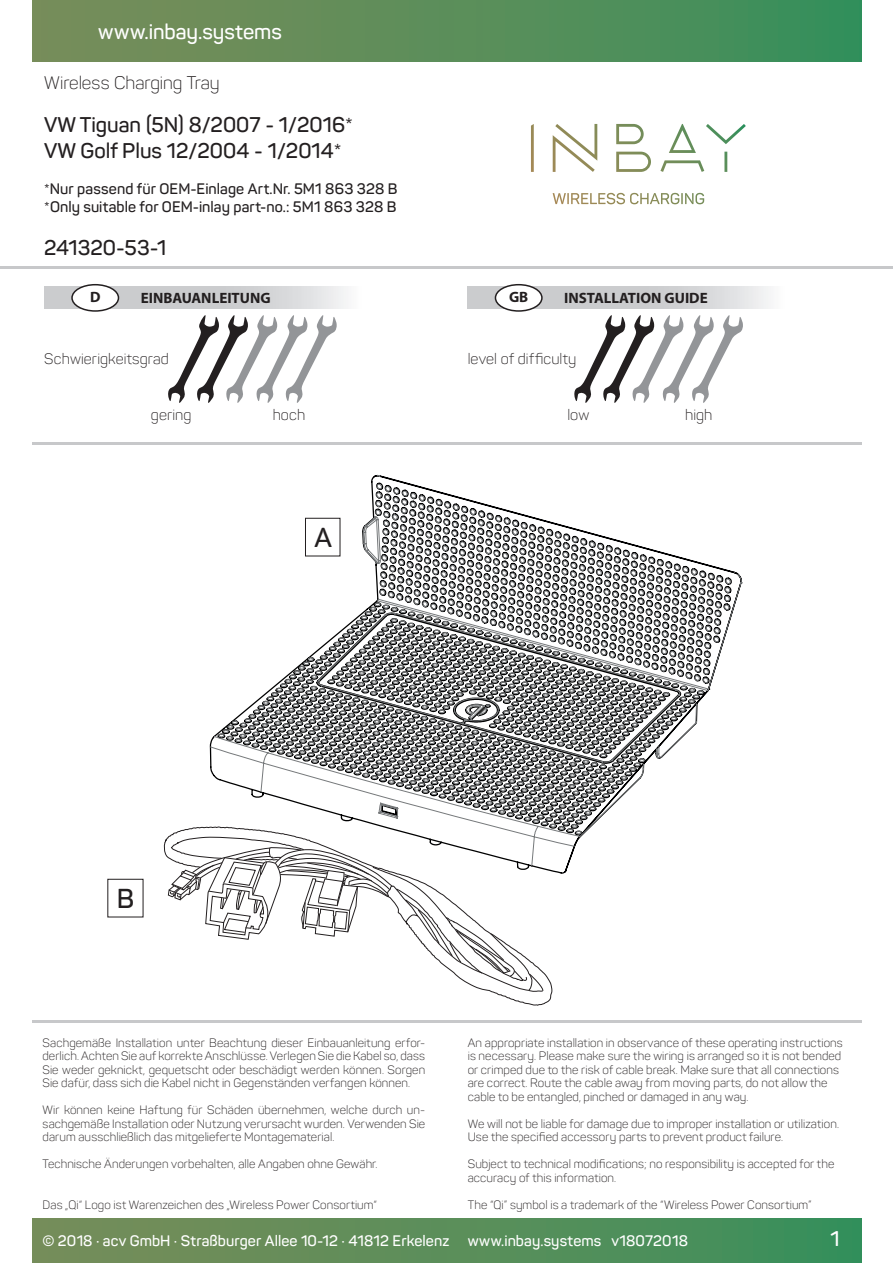
<style>
.page{position:relative;width:893px;height:1263px;background:#fff}
.page>*{position:absolute;margin:0;border:0;box-sizing:border-box;transform-origin:0 0}
.t1{font:600 27px "Panton";color:#231f20}
.t2{font:600 21px "Panton";color:#231f20}
.t3{font:600 21px "Panton";color:#fff}
.t4{font:300 18px "Panton";letter-spacing:-.005em;color:#231f20}
.t5{font:600 15px "Panton";letter-spacing:.005em;color:#231f20}
.t6{font:600 15px "Panton";letter-spacing:.005em;color:#fff}
.t7{font:300 15px "Panton";letter-spacing:.005em;color:#231f20}
.t8{font:700 15px "Myriad Pro";color:#231f20}
.t9{font:300 12px/13.5px "Panton";letter-spacing:.005em;color:#231f20}
</style>
<div class="page">
<hr style="left:15px;top:1020px;width:846px;height:3px;background:#c7c8ca">
<div style="left:0;top:1218px;width:861px;height:45px;background:linear-gradient(to right,#7c8d59,#39905b)"></div>
<div style="left:0;top:0;width:861px;height:62px;background:linear-gradient(to right,#7e8c59,#38905b)"></div>
<svg style="left:44px;top:287px;width:302px;height:21px;background:#d1d2d4"></svg>
<div style="left:72px;top:285px;width:46px;height:26px;background:#fff;border-radius:50%"></div>
<div style="left:71px;top:284px;width:48px;height:28px;border:2px solid #231f20;border-radius:50%"></div>
<svg style="left:468px;top:287px;width:301px;height:21px;background:#d1d2d4"></svg>
<div style="left:495px;top:285px;width:47px;height:26px;background:#fff;border-radius:50%"></div>
<div style="left:495px;top:284px;width:48px;height:28px;border:2px solid #231f20;border-radius:50%"></div>
<hr style="left:15px;top:442px;width:846px;height:3px;background:#c7c8ca">
<svg style="left:531px;top:124px;width:215px;height:80px"></svg>
<div style="left:0;top:0;width:32px;height:1263px;background:#fff"></div>
<svg style="left:168px;top:315px;width:169px;height:88px"></svg>
<svg style="left:574px;top:315px;width:169px;height:88px"></svg>
<hr style="left:0;top:266px;width:893px;height:2px;background:#c7c8ca">
<svg style="left:163px;top:826px;width:390px;height:180px"></svg>
<svg style="left:168px;top:837px;width:376px;height:155px"></svg>
<svg style="left:209px;top:474px;width:534px;height:400px"></svg>
<svg style="left:209px;top:475px;width:533px;height:392px"></svg>
<h2 class="t3" style="left:98px;top:18px;width:185px">www.inbay.systems</h2>
<p class="t4" style="left:44px;top:71px;width:177px">Wireless Charging Tray</p>
<p class="t2" style="left:44px;top:112px;width:310px">VW Tiguan (5N) 8/2007 - 1/2016*</p>
<p class="t2" style="left:44px;top:137px;width:299px">VW Golf Plus 12/2004 - 1/2014*</p>
<p class="t5" style="left:44px;top:179px;width:355px">*Nur passend für OEM-Einlage Art.Nr. 5M1 863 328 B</p>
<p class="t5" style="left:44px;top:197px;width:354px">*Only suitable for OEM-inlay part-no.: 5M1 863 328 B</p>
<p class="t2" style="left:44px;top:234px;width:124px">241320-53-1</p>
<p class="t8" style="left:90px;top:287px;width:12px">D</p>
<p class="t8" style="left:141px;top:289px;width:131px">EINBAUANLEITUNG</p>
<p class="t8" style="left:509px;top:287px;width:21px">GB</p>
<p class="t8" style="left:564px;top:289px;width:145px">INSTALLATION GUIDE</p>
<p class="t7" style="left:44px;top:350px;width:126px">Schwierigkeitsgrad</p>
<p class="t7" style="left:468px;top:350px;width:110px">level of difficulty</p>
<p class="t7" style="left:151px;top:405px;width:42px">gering</p>
<p class="t7" style="left:273px;top:405px;width:34px">hoch</p>
<p class="t7" style="left:567px;top:405px;width:24px">low</p>
<p class="t7" style="left:685px;top:405px;width:29px">high</p>
<p class="t1" style="left:314px;top:521px;width:19px">A</p>
<p class="t1" style="left:117px;top:882px;width:19px">B</p>
<p class="t9" style="left:43px;top:1036px;width:384px;text-align:justify">Sachgemäße Installation unter Beachtung dieser Einbauanleitung erfor&shy;derlich. Achten Sie auf korrekte Anschlüsse. Verlegen Sie die Kabel so, dass Sie weder geknickt, gequetscht oder beschädigt werden können. Sorgen Sie dafür, dass sich die Kabel nicht in Gegenständen verfangen können.</p>
<p class="t9" style="left:43px;top:1103px;width:384px;text-align:justify">Wir können keine Haftung für Schäden übernehmen, welche durch un&shy;sachgemäße Installation oder Nutzung verursacht wurden. Verwenden Sie darum ausschließlich das mitgelieferte Montagematerial.</p>
<p class="t9" style="left:43px;top:1157px;width:336px">Technische Änderungen vorbehalten, alle Angaben ohne Gewähr.</p>
<p class="t9" style="left:43px;top:1198px;width:336px">Das „Qi“ Logo ist Warenzeichen des „Wireless Power Consortium“</p>
<p class="t9" style="left:468px;top:1036px;width:376px">An appropriate installation in observance of these operating instructions is necessary. Please make sure the wiring is arranged so it is not bended or crimped due to the risk of cable break. Make sure that all connections are correct. Route the cable away from moving parts, do not allow the cable to be entangled, pinched or damaged in any way.</p>
<p class="t9" style="left:468px;top:1117px;width:373px">We will not be liable for damage due to improper installation or utilization.<br>Use the specified accessory parts to prevent product failure.</p>
<p class="t9" style="left:468px;top:1157px;width:368px">Subject to technical modifications; no responsibility is accepted for the accuracy of this information.</p>
<p class="t9" style="left:468px;top:1198px;width:345px">The “Qi” symbol is a trademark of the “Wireless Power Consortium”</p>
<p class="t6" style="left:42px;top:1231px;width:560px">© 2018 · acv GmbH · Straßburger Allee 10-12 · 41812 Erkelenz www.inbay.systems</p>
<h2 class="t3" style="left:831px;top:1225px;width:11px">1</h2>
<p class="t6" style="left:611px;top:1231px;width:78px">v18072018</p>
</div>
